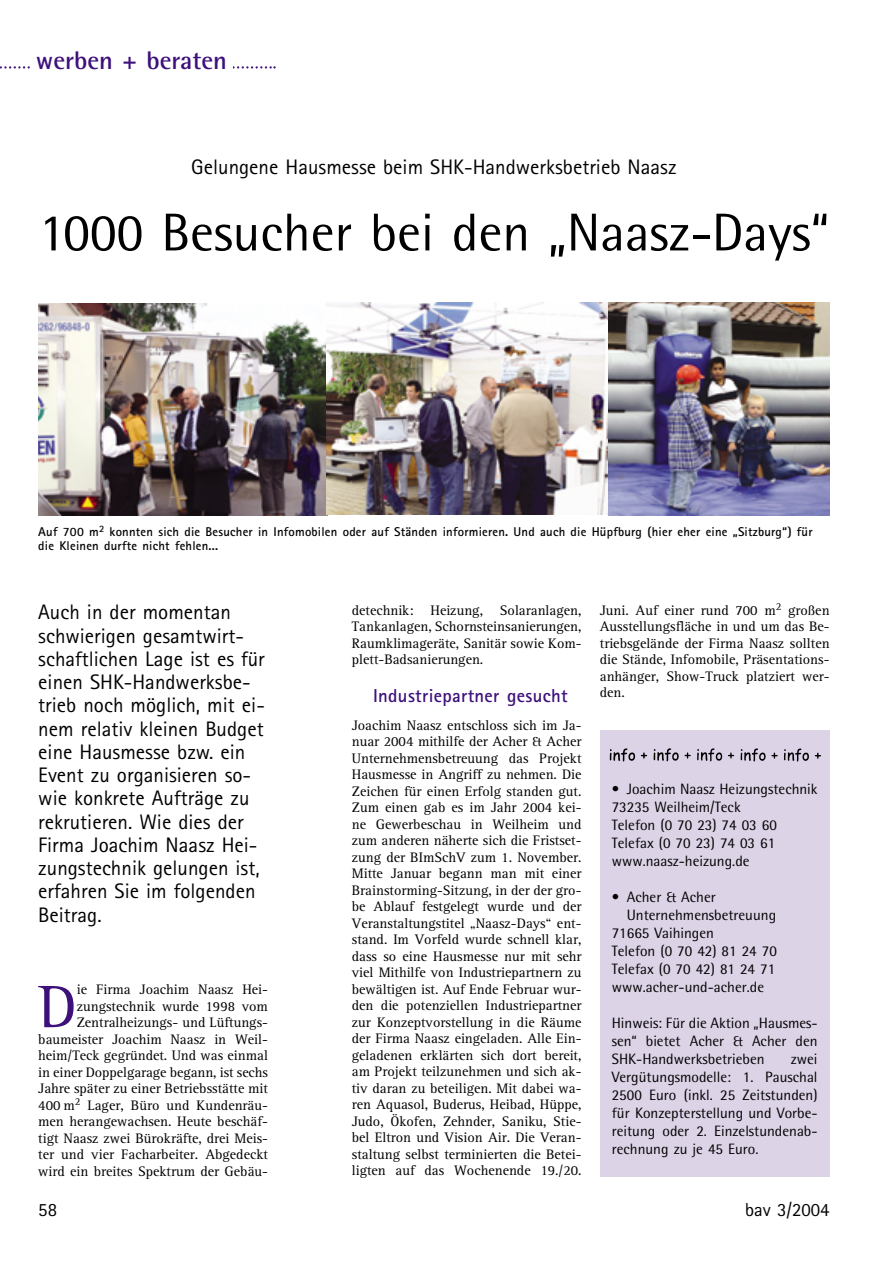
<style>
.page{position:relative;width:893px;height:1263px;background:#fff}
.page>*{position:absolute;margin:0;border:0;box-sizing:border-box;transform-origin:0 0}
.t1{font:61.35px "Rotis Semi Serif";color:#3d107b}
.t2{font:53.25px "Rotis Semi Sans";color:#000}
.t3{font:700 25.5px "Rotis Semi Sans";color:#3d107b}
.t4{font:21px/23.2px "Rotis Sans Serif";color:#000}
.t5{font:700 18.75px "Rotis Sans Serif";letter-spacing:.015em;color:#3d107b}
.t6{font:18.75px "Rotis Sans Serif";color:#000}
.t7{font:15px/18px "Rotis Semi Sans";color:#000;text-align:justify}
.t8{font:14.25px/16.5px "Rotis Serif";color:#000;text-align:justify}
.t9{font:700 12.75px/14.2px "Rotis Sans Serif";letter-spacing:.015em;color:#000}
</style>
<div class="page">
<svg style="left:0;top:66px;width:275px;height:3px"></svg>
<div style="left:30px;top:51px;width:202px;height:29px;background:#fff"></div>
<div style="left:599px;top:730px;width:230px;height:446px;background:#dcd3e7"></div>
<img style="left:609px;top:748px;width:212px;height:14px">
<img style="left:38px;top:303px;width:288px;height:212px">
<img style="left:326px;top:303px;width:282px;height:212px">
<img style="left:608px;top:303px;width:221px;height:212px">
<h3 class="t3" style="left:36px;top:51px;width:192px">werben + beraten</h3>
<h3 class="t4" style="left:191px;top:157px;width:486px">Gelungene Hausmesse beim SHK-Handwerksbetrieb Naasz</h3>
<h2 class="t2" style="left:39px;top:214px;width:792px">1000 Besucher bei den „Naasz-Days“</h2>
<p class="t9" style="left:38px;top:526px;width:775px">Auf 700 m<sup>2</sup> konnten sich die Besucher in Infomobilen oder auf Ständen informieren. Und auch die Hüpfburg (hier eher eine „Sitzburg“) für die Kleinen durfte nicht fehlen...</p>
<p class="t4" style="left:38px;top:603px;width:228px">Auch in der momentan schwierigen gesamtwirt&shy;schaftlichen Lage ist es für einen SHK-Handwerksbe&shy;trieb noch möglich, mit ei&shy;nem relativ kleinen Budget eine Hausmesse bzw. ein<br>Event zu organisieren so&shy;wie konkrete Aufträge zu rekrutieren. Wie dies der<br>Firma Joachim Naasz Hei&shy;zungstechnik gelungen ist, erfahren Sie im folgenden<br>Beitrag.</p>
<p class="t8" style="left:38px;top:983px;width:231px;text-align:right">ie Firma Joachim Naasz Hei&shy;zungstechnik wurde 1998 vom Zentralheizungs- und Lüftungs&shy;baumeister Joachim Naasz in Weil&shy;heim/Teck gegründet. Und was einmal in einer Doppelgarage begann, ist sechs Jahre später zu einer Betriebsstätte mit 400 m<sup>2</sup> Lager, Büro und Kundenräu&shy;men herangewachsen. Heute beschäf&shy;tigt Naasz zwei Bürokräfte, drei Meis&shy;ter und vier Facharbeiter. Abgedeckt wird ein breites Spektrum der Gebäu-</p>
<h1 class="t1" style="left:38px;top:984px;width:40px">D</h1>
<p class="t8" style="left:352px;top:603px;width:231px">detechnik: Heizung, Solaranlagen, Tankanlagen, Schornsteinsanierungen, Raumklimageräte, Sanitär sowie Kom&shy;plett-Badsanierungen.</p>
<h3 class="t5" style="left:373px;top:689px;width:196px">Industriepartner gesucht</h3>
<p class="t8" style="left:352px;top:718px;width:231px">Joachim Naasz entschloss sich im Ja&shy;nuar 2004 mithilfe der Acher &amp; Acher Unternehmensbetreuung das Projekt Hausmesse in Angriff zu nehmen. Die Zeichen für einen Erfolg standen gut.<br>Zum einen gab es im Jahr 2004 kei&shy;ne Gewerbeschau in Weilheim und zum anderen näherte sich die Fristset&shy;zung der BImSchV zum 1. November.<br>Mitte Januar begann man mit einer Brainstorming-Sitzung, in der der gro&shy;be Ablauf festgelegt wurde und der Veranstaltungstitel „Naasz-Days“ ent&shy;stand. Im Vorfeld wurde schnell klar, dass so eine Hausmesse nur mit sehr viel Mithilfe von Industriepartnern zu bewältigen ist. Auf Ende Februar wur&shy;den die potenziellen Industriepartner zur Konzeptvorstellung in die Räume der Firma Naasz eingeladen. Alle Ein&shy;geladenen erklärten sich dort bereit, am Projekt teilzunehmen und sich ak&shy;tiv daran zu beteiligen. Mit dabei wa&shy;ren Aquasol, Buderus, Heibad, Hüppe, Judo, Ökofen, Zehnder, Saniku, Stie&shy;bel Eltron und Vision Air. Die Veran&shy;staltung selbst terminierten die Betei&shy;ligten auf das Wochenende 19./20.</p>
<p class="t8" style="left:600px;top:603px;width:231px">Juni. Auf einer rund 700 m<sup>2</sup> großen Ausstellungsfläche in und um das Be&shy;triebsgelände der Firma Naasz sollten die Stände, Infomobile, Präsentations&shy;anhänger, Show-Truck platziert wer&shy;den.</p>
<p class="t7" style="left:611px;top:781px;width:207px;text-align:left">• Joachim Naasz Heizungstechnik<br>73235 Weilheim/Teck<br>Telefon (0 70 23) 74 03 60<br>Telefax (0 70 23) 74 03 61 www.naasz-heizung.de</p>
<p class="t7" style="left:611px;top:889px;width:105px">• Acher &amp; Acher</p>
<p class="t7" style="left:626px;top:907px;width:151px">Unternehmensbetreuung</p>
<p class="t7" style="left:611px;top:925px;width:104px">71665 Vaihingen</p>
<p class="t7" style="left:611px;top:943px;width:167px">Telefon (0 70 42) 81 24 70</p>
<p class="t7" style="left:611px;top:961px;width:165px">Telefax (0 70 42) 81 24 71</p>
<p class="t7" style="left:611px;top:979px;width:154px">www.acher-und-acher.de</p>
<p class="t7" style="left:611px;top:1015px;width:207px">Hinweis: Für die Aktion „Hausmes&shy;sen“ bietet Acher &amp; Acher den SHK-Handwerksbetrieben</p>
<p class="t7" style="left:611px;top:1051px;width:207px;text-indent:179px">zwei Vergütungsmodelle: 1. Pauschal 2500 Euro (inkl. 25 Zeitstunden) für Konzepterstellung und Vorbe&shy;reitung oder 2. Einzelstundenab&shy;rechnung zu je 45 Euro.</p>
<h3 class="t6" style="left:38px;top:1203px;width:20px">58</h3>
<h3 class="t6" style="left:745px;top:1203px;width:86px">bav 3/2004</h3>
</div>
